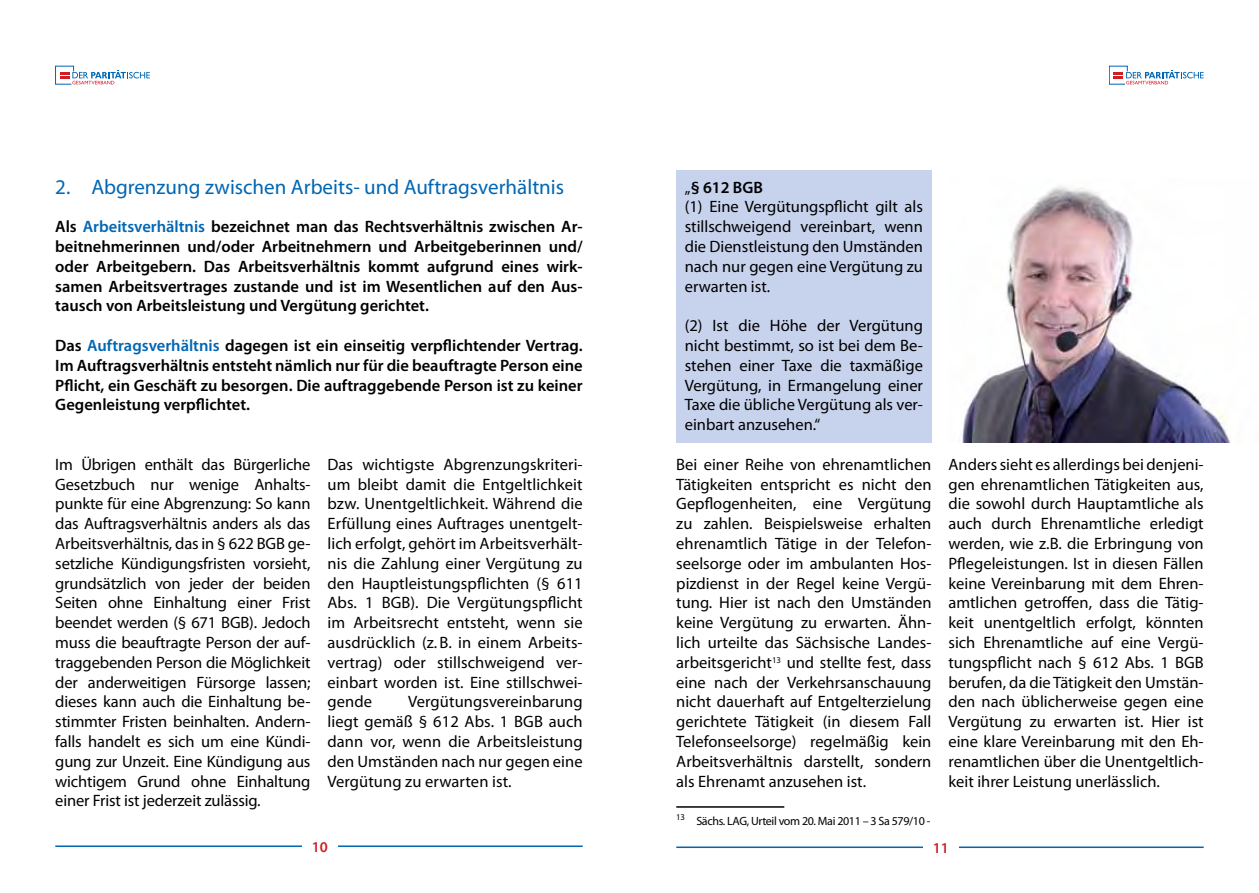
<style>
.page{position:relative;width:1259px;height:893px;background:#fff}
.page>*{position:absolute;margin:0;border:0;box-sizing:border-box;transform-origin:0 0}
.t1{font:21px "Myriad Pro";color:#0066b3}
.t2{font:16.5px/19.8px "Myriad Pro";color:#000;text-align:justify}
.t3{font:600 16.5px/19.8px "Myriad Pro";color:#000;text-align:justify}
.t4{font:600 15px "Myriad Pro";color:#cf1f25}
.t5{font:12px "Myriad Pro";letter-spacing:-.03em;color:#000}
.s1{color:#0066b3}
.s2{font-weight:600}
</style>
<div class="page">
<hr style="left:55px;top:845px;width:528px;height:2px;background:#0066b3">
<div style="left:302px;top:840px;width:36px;height:26px;background:#fff"></div>
<hr style="left:676px;top:846px;width:527px;height:2px;background:#0066b3">
<div style="left:923px;top:841px;width:35px;height:26px;background:#fff"></div>
<svg style="left:55px;top:66px;width:95px;height:18px"></svg>
<svg style="left:1109px;top:66px;width:94px;height:18px"></svg>
<div style="left:676px;top:170px;width:255px;height:273px;background:#c7d2ec"></div>
<hr style="left:676px;top:806px;width:108px;height:2px;background:#000">
<img style="left:961px;top:185px;width:270px;height:258px">
<p class="t1" style="left:55px;top:174px;width:510px">2. Abgrenzung zwischen Arbeits- und Auftragsverhältnis</p>
<p class="t3" style="left:55px;top:216px;width:529px">Als <span class="s1">Arbeitsverhältnis</span> bezeichnet man das Rechtsverhältnis zwischen Ar&shy;beitnehmerinnen und/oder Arbeitnehmern und Arbeitgeberinnen und/ oder Arbeitgebern. Das Arbeitsverhältnis kommt aufgrund eines wirk&shy;samen Arbeitsvertrages zustande und ist im Wesentlichen auf den Aus&shy;tausch von Arbeitsleistung und Vergütung gerichtet.</p>
<p class="t3" style="left:55px;top:335px;width:529px">Das <span class="s1">Auftragsverhältnis</span> dagegen ist ein einseitig verpflichtender Vertrag.<br>Im Auftragsverhältnis entsteht nämlich nur für die beauftragte Person eine Pflicht, ein Geschäft zu besorgen. Die auftraggebende Person ist zu keiner Gegenleistung verpflichtet.</p>
<p class="t2" style="left:55px;top:454px;width:257px">Im Übrigen enthält das Bürgerliche Gesetzbuch nur wenige Anhalts&shy;punkte für eine Abgrenzung: So kann das Auftragsverhältnis anders als das Arbeitsverhältnis, das in § 622 BGB ge&shy;setzliche Kündigungsfristen vorsieht, grundsätzlich von jeder der beiden Seiten ohne Einhaltung einer Frist beendet werden (§ 671 BGB). Jedoch muss die beauftragte Person der auf&shy;traggebenden Person die Möglichkeit der anderweitigen Fürsorge lassen; dieses kann auch die Einhaltung be&shy;stimmter Fristen beinhalten. Andern&shy;falls handelt es sich um eine Kündi&shy;gung zur Unzeit. Eine Kündigung aus wichtigem Grund ohne Einhaltung einer Frist ist jederzeit zulässig.</p>
<p class="t2" style="left:327px;top:454px;width:257px">Das wichtigste Abgrenzungskriteri&shy;um bleibt damit die Entgeltlichkeit bzw. Unentgeltlichkeit. Während die Erfüllung eines Auftrages unentgelt&shy;lich erfolgt, gehört im Arbeitsverhält&shy;nis die Zahlung einer Vergütung zu den Hauptleistungspflichten (§ 611<br>Abs. 1 BGB). Die Vergütungspflicht im Arbeitsrecht entsteht, wenn sie ausdrücklich (z.B. in einem Arbeits&shy;vertrag) oder stillschweigend ver&shy;einbart worden ist. Eine stillschwei&shy;gende</p>
<p class="t2" style="left:327px;top:692px;width:257px;text-indent:81px">Vergütungsvereinbarung liegt gemäß § 612 Abs. 1 BGB auch dann vor, wenn die Arbeitsleistung den Umständen nach nur gegen eine Vergütung zu erwarten ist.</p>
<p class="t2" style="left:685px;top:177px;width:240px;text-align:left">„<span class="s2">§ 612 BGB<br></span>(1) Eine Vergütungspflicht gilt als stillschweigend vereinbart, wenn die Dienstleistung den Umständen nach nur gegen eine Vergütung zu erwarten ist.</p>
<p class="t2" style="left:685px;top:316px;width:240px">(2) Ist die Höhe der Vergütung nicht bestimmt, so ist bei dem Be&shy;stehen einer Taxe die taxmäßige Vergütung, in Ermangelung einer Taxe die übliche Vergütung als ver&shy;einbart anzusehen.“</p>
<p class="t2" style="left:676px;top:454px;width:257px">Bei einer Reihe von ehrenamtlichen Tätigkeiten entspricht es nicht den Gepflogenheiten, eine Vergütung zu zahlen. Beispielsweise erhalten ehrenamtlich Tätige in der Telefon&shy;seelsorge oder im ambulanten Hos&shy;pizdienst in der Regel keine Vergü&shy;tung. Hier ist nach den Umständen keine Vergütung zu erwarten. Ähn&shy;lich urteilte das Sächsische Landes&shy;arbeitsgericht<sup>13</sup> und stellte fest, dass eine nach der Verkehrsanschauung nicht dauerhaft auf Entgelterzielung gerichtete Tätigkeit (in diesem Fall Telefonseelsorge) regelmäßig kein Arbeitsverhältnis darstellt, sondern als Ehrenamt anzusehen ist.</p>
<p class="t5" style="left:676px;top:813px;width:255px"><sup>13</sup> Sächs. LAG, Urteil vom 20. Mai 2011 – 3 Sa 579/10 -</p>
<p class="t2" style="left:948px;top:454px;width:257px">Anders sieht es allerdings bei denjeni&shy;gen ehrenamtlichen Tätigkeiten aus, die sowohl durch Hauptamtliche als auch durch Ehrenamtliche erledigt werden, wie z.B. die Erbringung von Pflegeleistungen. Ist in diesen Fällen keine Vereinbarung mit dem Ehren&shy;amtlichen getroffen, dass die Tätig&shy;keit unentgeltlich erfolgt, könnten sich Ehrenamtliche auf eine Vergü&shy;tungspflicht nach § 612 Abs. 1 BGB berufen, da die Tätigkeit den Umstän&shy;den nach üblicherweise gegen eine Vergütung zu erwarten ist. Hier ist eine klare Vereinbarung mit den Eh&shy;renamtlichen über die Unentgeltlich&shy;keit ihrer Leistung unerlässlich.</p>
<p class="t4" style="left:312px;top:837px;width:18px">10</p>
<p class="t4" style="left:932px;top:838px;width:18px">11</p>
</div>
